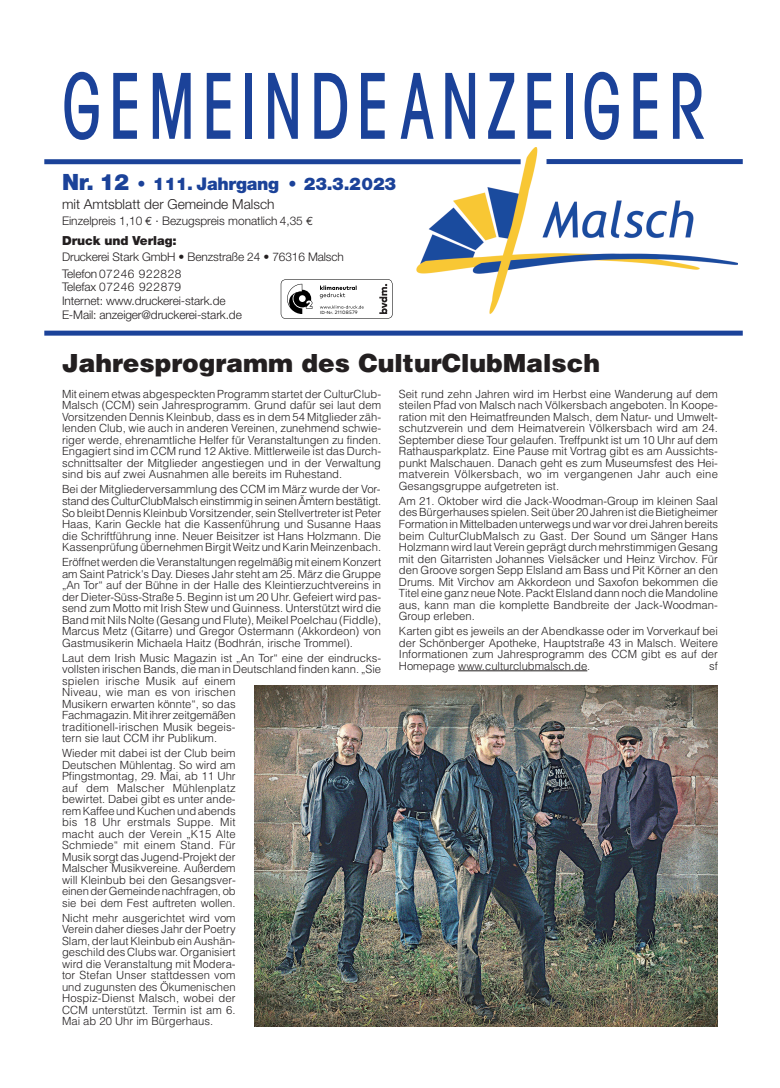
<style>
.page{position:relative;width:780px;height:1088px;background:#fff}
.page>*{position:absolute;margin:0;border:0;box-sizing:border-box;transform-origin:0 0}
.t1{font:500 condensed 91px "Avant Garde";letter-spacing:.105em;color:#1b4299;scale:.71 1}
.t2{font:900 25px "Helvetica";color:#231f20}
.t3{font:900 17.5px "Helvetica Neue";letter-spacing:-.015em;color:#1b4299}
.t4{font:300 13.75px "Helvetica Neue";color:#231f20}
.t5{font:900 12.5px "Helvetica Neue";letter-spacing:-.005em;color:#231f20}
.t6{font:300 11.88px/13.8px "Helvetica Neue";letter-spacing:-.01em;color:#231f20}
.t7{font:300 11.25px/11.5px "Helvetica";color:#231f20;text-align:justify}
.t8{font:4.75px "Mark Pro";letter-spacing:.05em;color:#000}
.s1{font-size:22.5px}
.s2{font-family:"Helvetica"}
.s3{font-family:"Euro Mono";font-weight:400}
.s4{font-family:"Mark OT";font-size:4.38px}
</style>
<div class="page">
<img style="left:413px;top:147px;width:324px;height:167px">
<div style="left:44px;top:159px;width:476px;height:5px;background:#1b4299"></div>
<div style="left:44px;top:331px;width:698px;height:5px;background:#1b4299"></div>
<div style="left:546px;top:159px;width:196px;height:5px;background:#1b4299"></div>
<svg style="left:281px;top:279px;width:111px;height:40px"></svg>
<hr style="left:458px;top:670px;width:129px;height:1px;background:#231f20">
<img style="left:254px;top:685px;width:464px;height:341px">
<h1 class="t1" style="left:62px;top:73px;width:906px">GEMEINDEANZEIGER</h1>
<h3 class="t3" style="left:62px;top:178px;width:335px"><span class="s1">Nr. 12</span> <span class="s2">•</span> 111. Jahrgang <span class="s2">•</span> 23.3.2023</h3>
<p class="t4" style="left:62px;top:196px;width:214px">mit Amtsblatt der Gemeinde Malsch</p>
<p class="t6" style="left:62px;top:214px;width:253px">Einzelpreis 1,10 <span class="s3">€</span> · Bezugspreis monatlich 4,35 <span class="s3">€</span></p>
<p class="t5" style="left:62px;top:236px;width:116px">Druck und Verlag:</p>
<p class="t6" style="left:62px;top:249px;width:283px;line-height:16.2px">Druckerei Stark GmbH • Benzstraße 24 • 76316 Malsch<br>Telefon07246 922828</p>
<p class="t6" style="left:62px;top:280px;width:181px">Telefax 07246 922879<br>Internet: www.druckerei-stark.de<br>E-Mail: anzeiger@druckerei-stark.de</p>
<p class="t8" style="left:320px;top:310px;width:39px"><span class="s4">ID-Nr.</span> 21108579</p>
<h2 class="t2" style="left:62px;top:354px;width:539px">Jahresprogramm des CulturClubMalsch</h2>
<p class="t7" style="left:62px;top:389px;width:320px">Mit einem etwas abgespeckten Programm startet der CulturClub-Malsch (CCM) sein Jahresprogramm. Grund dafür sei laut dem Vorsitzenden Dennis Kleinbub, dass es in dem 54 Mitglieder zäh&shy;lenden Club, wie auch in anderen Vereinen, zunehmend schwie&shy;riger werde, ehrenamtliche Helfer für Veranstaltungen zu finden.<br>Engagiert sind im CCM rund 12 Aktive. Mittlerweile ist das Durch&shy;schnittsalter der Mitglieder angestiegen und in der Verwaltung sind bis auf zwei Ausnahmen alle bereits im Ruhestand.</p>
<p class="t7" style="left:62px;top:485px;width:320px">Bei der Mitgliederversammlung des CCM im März wurde der Vor&shy;standdesCulturClubMalscheinstimmiginseinenÄmternbestätigt.<br>Sobleibt DennisKleinbubVorsitzender, seinStellvertreteristPeter Haas, Karin Geckle hat die Kassenführung und Susanne Haas die Schriftführung inne. Neuer Beisitzer ist Hans Holzmann. Die KassenprüfungübernehmenBirgitWeitz undKarin Meinzenbach.</p>
<p class="t7" style="left:62px;top:557px;width:320px">EröffnetwerdendieVeranstaltungen regelmäßig mit einem Konzert am Saint Patrick's Day. Dieses Jahr steht am 25. März die Gruppe „An Tor“ auf der Bühne in der Halle des Kleintierzuchtvereins in der Dieter-Süss-Straße 5. Beginn ist um 20 Uhr. Gefeiert wird pas&shy;send zum Motto mit Irish Stew und Guinness. Unterstützt wird die Band mit Nils Nolte (Gesang und Flute), Meikel Poelchau (Fiddle), Marcus Metz (Gitarre) und Gregor Ostermann (Akkordeon) von Gastmusikerin Michaela Haitz (Bodhrán, irische Trommel).</p>
<p class="t7" style="left:62px;top:653px;width:320px;text-align:left">Laut dem Irish Music Magazin ist „An Tor“ eine der eindrucks&shy;vollsten irischen Bands, die man in Deutschland finden kann. „Sie spielen irische Musik auf einem<br>Niveau, wie man es von irischen<br>Musikern erwarten könnte“, so das<br>Fachmagazin.Mitihrer zeitgemäßen<br>traditionell-irischen Musik begeis-<br>tern sie laut CCM ihr Publikum.</p>
<p class="t7" style="left:62px;top:748px;width:175px">Wieder mit dabei ist der Club beim Deutschen Mühlentag. So wird am Pfingstmontag, 29. Mai, ab 11 Uhr auf dem Malscher Mühlenplatz bewirtet. Dabei gibt es unter ande&shy;rem Kaffee undKuchen undabends bis 18 Uhr erstmals Suppe. Mit macht auch der Verein „K15 Alte Schmiede“ mit einem Stand. Für Musik sorgt das Jugend-Projekt der Malscher Musikvereine. Außerdem will Kleinbub bei den Gesangsver&shy;einenderGemeinde nachfragen, ob sie bei dem Fest auftreten wollen.</p>
<p class="t7" style="left:62px;top:913px;width:175px">Nicht mehr ausgerichtet wird vom Verein daher dieses Jahr der Poetry Slam, derlautKleinbub einAushän&shy;geschilddes Clubs war.Organisiert wird die Veranstaltung mit Modera&shy;tor Stefan Unser stattdessen vom und zugunsten des Ökumenischen Hospiz-Dienst Malsch, wobei der CCM unterstützt. Termin ist am 6.<br>Mai ab 20 Uhr im Bürgerhaus.</p>
<p class="t7" style="left:399px;top:389px;width:320px">Seit rund zehn Jahren wird im Herbst eine Wanderung auf dem steilen Pfad von Malsch nach Völkersbach angeboten. In Koope&shy;ration mit den Heimatfreunden Malsch, dem Natur- und Umwelt&shy;schutzverein und dem Heimatverein Völkersbach wird am 24.<br>September diese Tour gelaufen. Treffpunkt ist um 10 Uhr auf dem Rathausparkplatz. Eine Pause mit Vortrag gibt es am Aussichts&shy;punkt Malschauen. Danach geht es zum Museumsfest des Hei&shy;matverein Völkersbach, wo im vergangenen Jahr auch eine Gesangsgruppe aufgetreten ist.</p>
<p class="t7" style="left:399px;top:496px;width:320px">Am 21. Oktober wird die Jack-Woodman-Group im kleinen Saal desBürgerhauses spielen.Seit über 20 Jahren istdieBietigheimer Formation in Mittelbaden unterwegs undwar vordrei Jahrenbereits beim CulturClubMalsch zu Gast. Der Sound um Sänger Hans Holzmann wirdlautVereingeprägtdurch mehrstimmigenGesang mit den Gitarristen Johannes Vielsäcker und Heinz Virchov. Für den Groove sorgen Sepp Elsland am Bass und Pit Körner an den Drums. Mit Virchov am Akkordeon und Saxofon bekommen die Titel eineganz neue Note.PacktElslanddann nochdie Mandoline aus, kann man die komplette Bandbreite der Jack-Woodman-Group erleben.</p>
<p class="t7" style="left:399px;top:626px;width:320px">Karten gibt es jeweils an der Abendkasse oder im Vorverkauf bei der Schönberger Apotheke, Hauptstraße 43 in Malsch. Weitere Informationen zum Jahresprogramm des CCM gibt es auf der Homepage www.culturclubmalsch.de.</p>
<p class="t7" style="left:709px;top:661px;width:10px">sf</p>
</div>
